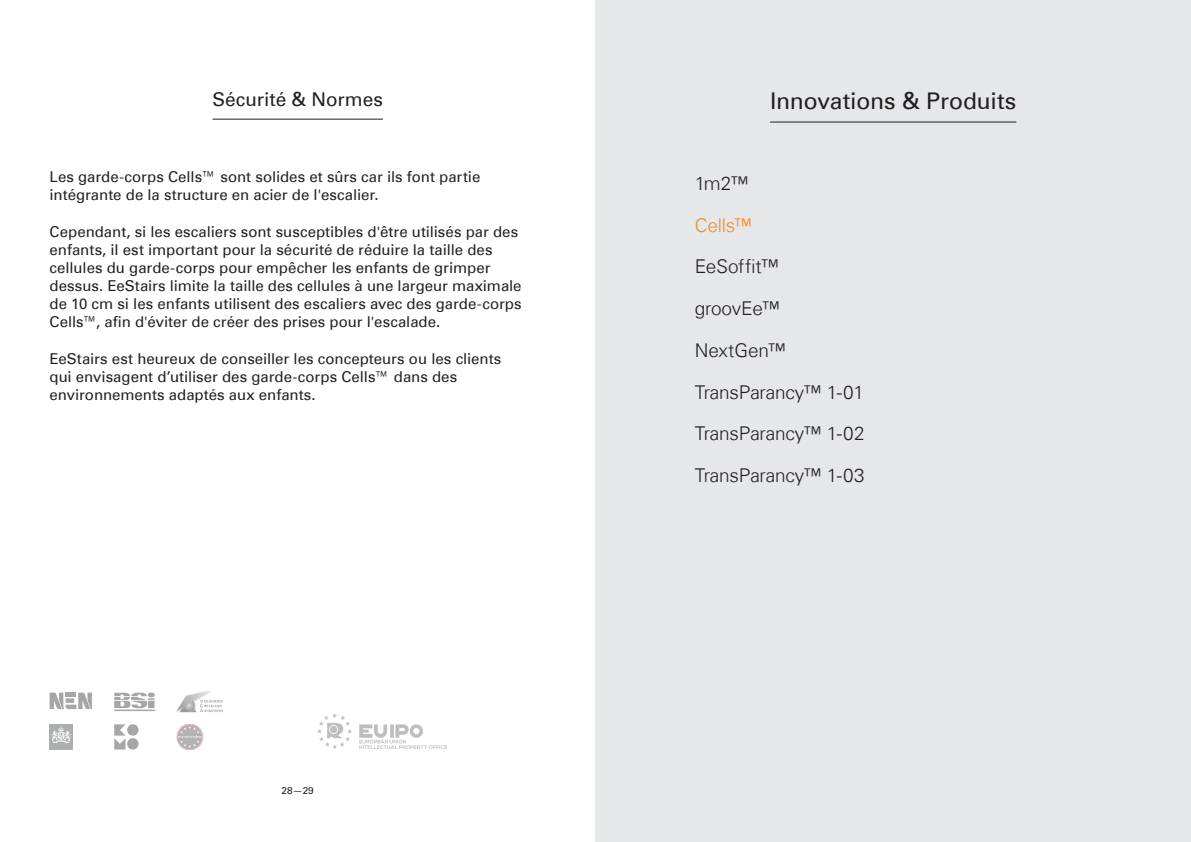
<style>
.page{position:relative;width:1191px;height:842px;background:#fff}
.page>*{position:absolute;margin:0;border:0;box-sizing:border-box;transform-origin:0 0}
.Page_Title{font:23px "Univers Com 55 Roman";letter-spacing:-.005em;color:#231f20}
.Introduction_Text_Light{font:300 19px "Univers Com 45";letter-spacing:-.01em;color:#231f20}
.Page_Title-2{font:19px "Univers Com 55 Roman";color:#231f20}
.Introduction_Text_Light-2{font:300 19px "Univers Com 45";letter-spacing:-.015em;color:#f68c1f}
.Introduction_Text_Light-3{font:15px/18px "Univers Com 55 Roman";color:#231f20}
.t1{font:10px "Univers Com 55 Roman";color:#231f20}
</style>
<div class="page">
<div style="left:595px;top:0;width:596px;height:842px;background:#e6e7e9"></div>
<hr style="left:770px;top:122px;width:246px;height:1px;background:#231f20">
<hr style="left:212px;top:119px;width:171px;height:1px;background:#231f20">
<img style="left:50px;top:724px;width:22px;height:26px">
<svg style="left:50px;top:692px;width:42px;height:17px"></svg>
<svg style="left:114px;top:692px;width:43px;height:19px"></svg>
<svg style="left:127px;top:724px;width:12px;height:12px"></svg>
<svg style="left:127px;top:738px;width:12px;height:12px"></svg>
<svg style="left:114px;top:724px;width:12px;height:25px"></svg>
<img style="left:177px;top:690px;width:45px;height:23px">
<img style="left:317px;top:713px;width:129px;height:35px">
<div style="left:177px;top:724px;width:26px;height:26px;border:1px solid #f00;border-radius:50%"></div>
<svg style="left:178px;top:726px;width:24px;height:22px"></svg>
<p class="Page_Title-2" style="left:212px;top:88px;width:172px">Sécurité &amp; Normes</p>
<p class="Introduction_Text_Light-3" style="left:50px;top:168px;width:432px">Les garde-corps Cells™ sont solides et sûrs car ils font partie intégrante de la structure en acier de l'escalier.</p>
<p class="Introduction_Text_Light-3" style="left:50px;top:223px;width:473px">Cependant, si les escaliers sont susceptibles d'être utilisés par des enfants, il est important pour la sécurité de réduire la taille des cellules du garde-corps pour empêcher les enfants de grimper dessus. EeStairs limite la taille des cellules à une largeur maximale de 10 cm si les enfants utilisent des escaliers avec des garde-corps Cells™, afin d'éviter de créer des prises pour l'escalade.</p>
<p class="Introduction_Text_Light-3" style="left:50px;top:350px;width:453px">EeStairs est heureux de conseiller les concepteurs ou les clients qui envisagent d’utiliser des garde-corps Cells™ dans des environnements adaptés aux enfants.</p>
<p class="t1" style="left:282px;top:784px;width:34px">28—29</p>
<p class="Page_Title" style="left:770px;top:87px;width:248px">Innovations &amp; Produits</p>
<p class="Introduction_Text_Light" style="left:694px;top:171px;width:55px">1m2™</p>
<p class="Introduction_Text_Light-2" style="left:694px;top:213px;width:59px">Cells™</p>
<p class="Introduction_Text_Light" style="left:694px;top:255px;width:86px">EeSoffit™</p>
<p class="Introduction_Text_Light" style="left:694px;top:297px;width:87px">groovEe™</p>
<p class="Introduction_Text_Light" style="left:694px;top:339px;width:93px">NextGen™</p>
<p class="Introduction_Text_Light" style="left:694px;top:380px;width:171px">TransParancy™ 1-01</p>
<p class="Introduction_Text_Light" style="left:694px;top:422px;width:171px">TransParancy™ 1-02</p>
<p class="Introduction_Text_Light" style="left:694px;top:464px;width:171px">TransParancy™ 1-03</p>
</div>
